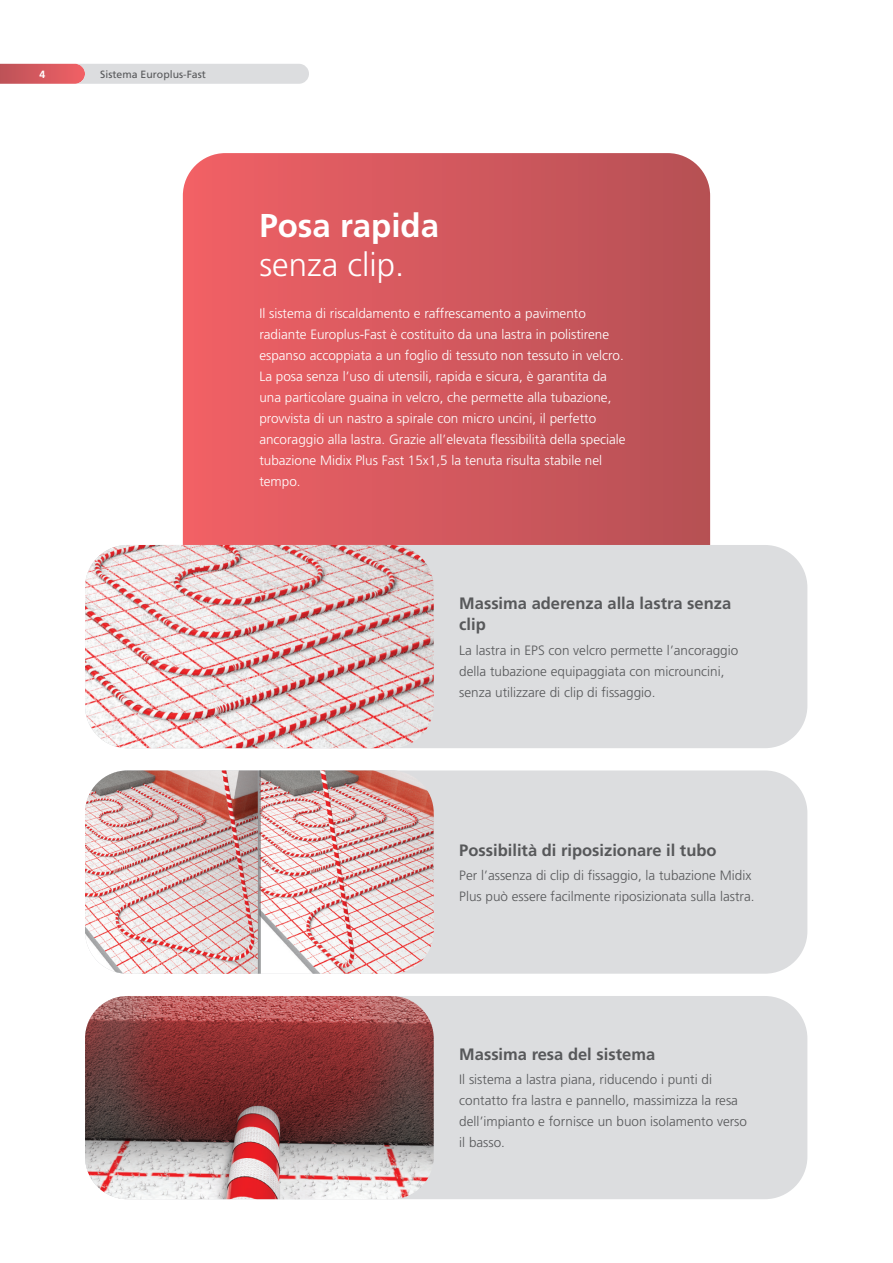
<style>
.page{position:relative;width:893px;height:1263px;background:#fff}
.page>*{position:absolute;margin:0;border:0;box-sizing:border-box;transform-origin:0 0}
.t1{font:700 33px "Frutiger LT Pro";color:#fff}
.t2{font:300 33px "Frutiger LT Pro";color:#fff}
.t3{font:700 16.5px/21px "Frutiger LT Pro";color:#57585a}
.t4{font:300 13.5px/21px "Frutiger LT Pro";color:#fff}
.t5{font:300 13.5px/21px "Frutiger LT Pro";color:#57585a}
.t6{font:10.5px "Frutiger LT Pro";color:#57585a}
.t7{font:700 10.5px "Frutiger LT Pro";color:#fff}
</style>
<div class="page">
<svg style="left:0;top:64px;width:309px;height:20px;background:#dbbabd"></svg>
<div style="left:183px;top:153px;width:527px;height:526px;background:linear-gradient(to right,#f16166,#b55055);border-radius:43px"></div>
<div style="left:85px;top:545px;width:722px;height:203px;background:#dcdddf;border-radius:43px"></div>
<div style="left:85px;top:770px;width:722px;height:204px;background:#dcdddf;border-radius:43px"></div>
<div style="left:85px;top:996px;width:722px;height:203px;background:#dcdddf;border-radius:43px"></div>
<img style="left:85px;top:545px;width:349px;height:203px">
<img style="left:85px;top:770px;width:173px;height:204px">
<img style="left:85px;top:996px;width:349px;height:203px">
<svg style="left:261px;top:770px;width:173px;height:204px"></svg>
<hr style="left:258px;top:770px;width:3px;height:204px;background:#57585a">
<p class="t7" style="left:40px;top:68px;width:7px">4</p>
<p class="t6" style="left:100px;top:68px;width:107px">Sistema Europlus-Fast</p>
<p class="t1" style="left:259px;top:205px;width:181px">Posa rapida</p>
<p class="t2" style="left:259px;top:246px;width:146px">senza clip.</p>
<p class="t4" style="left:259px;top:303px;width:368px">Il sistema di riscaldamento e raffrescamento a pavimento radiante Europlus-Fast è costituito da una lastra in polistirene espanso accoppiata a un foglio di tessuto non tessuto in velcro.<br>La posa senza l’uso di utensili, rapida e sicura, è garantita da una particolare guaina in velcro, che permette alla tubazione, provvista di un nastro a spirale con micro uncini, il perfetto ancoraggio alla lastra. Grazie all’elevata flessibilità della speciale tubazione Midix Plus Fast 15x1,5 la tenuta risulta stabile nel tempo.</p>
<p class="t3" style="left:459px;top:592px;width:274px">Massima aderenza alla lastra senza clip</p>
<p class="t5" style="left:459px;top:640px;width:281px">La lastra in EPS con velcro permette l’ancoraggio della tubazione equipaggiata con microuncini, senza utilizzare di clip di fissaggio.</p>
<p class="t3" style="left:459px;top:839px;width:259px">Possibilità di riposizionare il tubo</p>
<p class="t5" style="left:459px;top:865px;width:297px">Per l’assenza di clip di fissaggio, la tubazione Midix<br>Plus può essere facilmente riposizionata sulla lastra.</p>
<p class="t3" style="left:459px;top:1044px;width:197px">Massima resa del sistema</p>
<p class="t5" style="left:459px;top:1069px;width:289px">Il sistema a lastra piana, riducendo i punti di contatto fra lastra e pannello, massimizza la resa dell’impianto e fornisce un buon isolamento verso il basso.</p>
</div>
